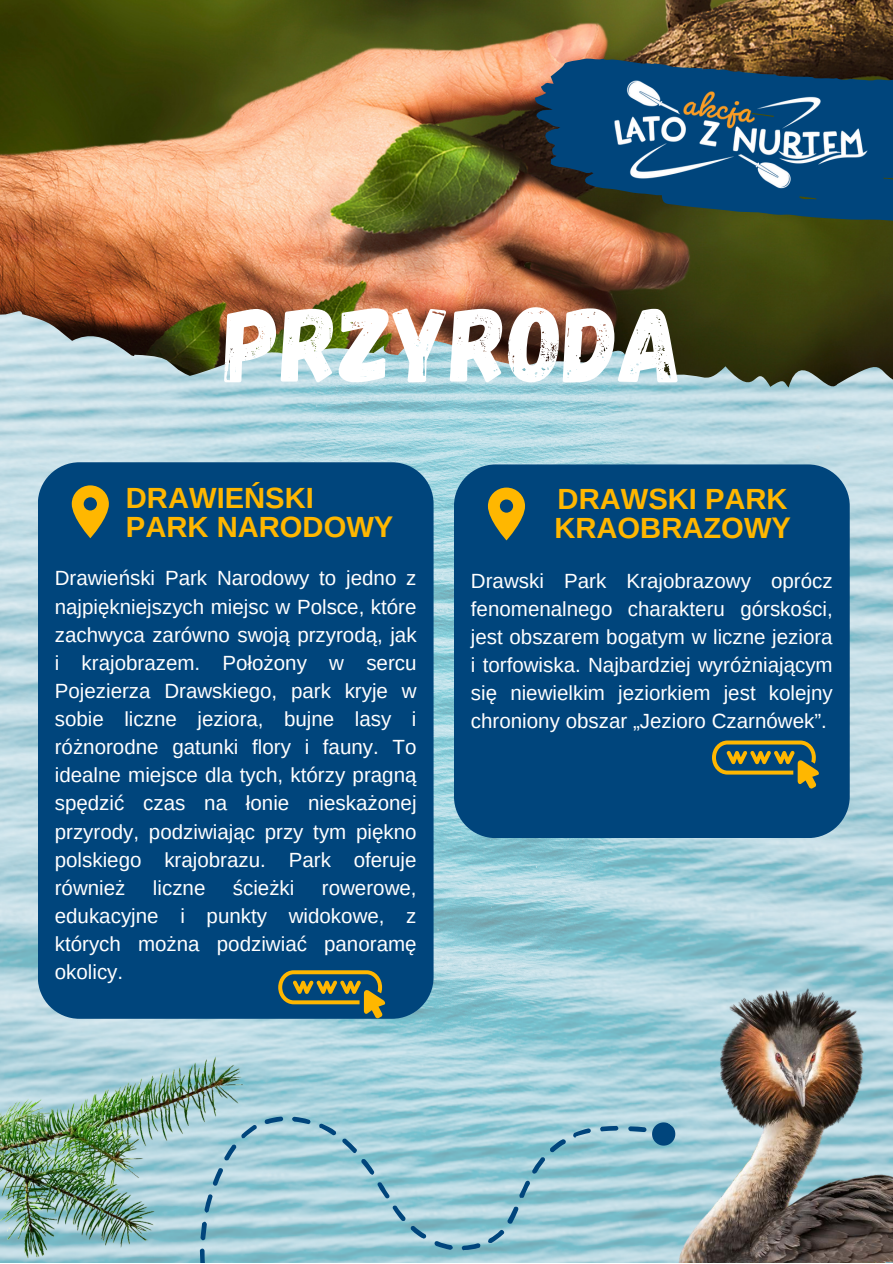
<style>
.page{position:relative;width:893px;height:1264px;background:#fff}
.page>*{position:absolute;margin:0;border:0;box-sizing:border-box;transform-origin:0 0}
.t1{font:106.2px "Gagalin";color:#fff}
.t2{font:700 29.25px/29.2px "Arimo";color:#ffb700}
.t3{font:700 29.1px/29.1px "Arimo";color:#ffb700}
.t4{font:20.55px/28px "Arimo";color:#fff;text-align:justify}
</style>
<div class="page">
<img style="left:0;top:387px;width:892px;height:875px">
<img style="left:0;top:0;width:892px;height:387px">
<svg style="left:535px;top:57px;width:357px;height:165px;background:#304b64"></svg>
<img style="left:610px;top:0;width:260px;height:261px">
<svg style="left:647px;top:1117px;width:16px;height:33px"></svg>
<svg style="left:163px;top:936px;width:484px;height:326px;background:#9dccd8"></svg>
<div style="left:38px;top:462px;width:395px;height:556px;background:#00457c;border-radius:42px"></div>
<svg style="left:72px;top:485px;width:37px;height:53px"></svg>
<svg style="left:278px;top:970px;width:107px;height:48px"></svg>
<div style="left:454px;top:464px;width:395px;height:374px;background:#00457c;border-radius:42px"></div>
<svg style="left:488px;top:487px;width:37px;height:53px"></svg>
<svg style="left:712px;top:740px;width:107px;height:49px"></svg>
<img style="left:663px;top:957px;width:229px;height:305px">
<img style="left:0;top:1032px;width:255px;height:230px">
<p class="t1" style="left:225px;top:275px;width:459px">PRZYRODA</p>
<p class="t2" style="left:126px;top:483px;width:269px">DRAWIEŃSKI<br>PARK NARODOWY</p>
<p class="t4" style="left:55px;top:564px;width:363px">Drawieński Park Narodowy to jedno z najpiękniejszych miejsc w Polsce, które zachwyca zarówno swoją przyrodą, jak i krajobrazem. Położony w sercu Pojezierza Drawskiego, park kryje w sobie liczne jeziora, bujne lasy i różnorodne gatunki flory i fauny. To idealne miejsce dla tych, którzy pragną spędzić czas na łonie nieskażonej przyrody, podziwiając przy tym piękno polskiego krajobrazu. Park oferuje również</p>
<p class="t4" style="left:153px;top:873px;width:54px">liczne</p>
<p class="t4" style="left:233px;top:873px;width:63px">ścieżki</p>
<p class="t4" style="left:55px;top:873px;width:363px;text-indent:267px">rowerowe, edukacyjne i punkty widokowe, z których można podziwiać panoramę okolicy.</p>
<p class="t3" style="left:554px;top:484px;width:238px">DRAWSKI PARK<br>KRAOBRAZOWY</p>
<p class="t4" style="left:471px;top:566px;width:363px">Drawski Park Krajobrazowy oprócz fenomenalnego charakteru górskości, jest obszarem bogatym w liczne jeziora i torfowiska. Najbardziej wyróżniającym się niewielkim jeziorkiem jest kolejny chroniony obszar „Jezioro Czarnówek”.</p>
</div>
